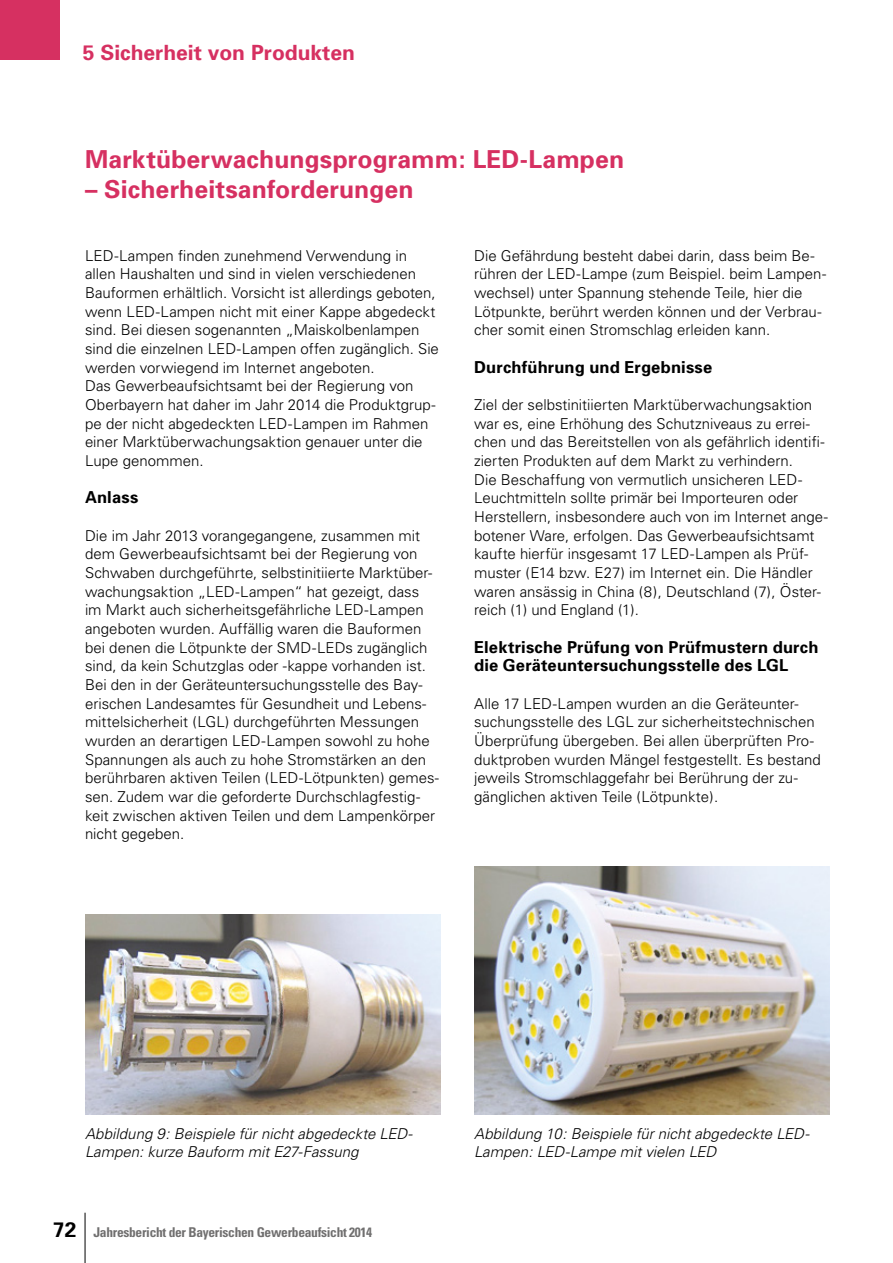
<style>
.page{position:relative;width:893px;height:1263px;background:#fff}
.page>*{position:absolute;margin:0;border:0;box-sizing:border-box;transform-origin:0 0}
._5_H2{font:700 24.75px "Univers";letter-spacing:.005em;color:#d63061}
.t1{font:700 21px "Univers";color:#d63061}
.t2{font:700 16.5px/18.6px "Univers";letter-spacing:.01em;color:#000}
.Fließtext{font:300 15px/18.6px "Univers";color:#000}
._5-Bildunterschrift{font:italic 300 15px/18px "Univers";color:#000}
.t3{font:700 condensed 13.5px "Univers";letter-spacing:-.025em;color:#706f6f}
.s1{font-stretch:normal;font-size:21px;color:#000}
</style>
<div class="page">
<div style="left:0;top:0;width:60px;height:60px;background:#d63061"></div>
<hr style="left:85px;top:1213px;width:1px;height:50px;background:#000">
<img style="left:85px;top:915px;width:355px;height:199px">
<img style="left:474px;top:867px;width:355px;height:247px">
<h2 class="t1" style="left:83px;top:39px;width:273px">5 Sicherheit von Produkten</h2>
<h2 class="_5_H2" style="left:85px;top:145px;width:541px">Marktüberwachungsprogramm: LED-Lampen</h2>
<h2 class="_5_H2" style="left:85px;top:174px;width:330px">– Sicherheitsanforderungen</h2>
<p class="Fließtext" style="left:85px;top:246px;width:355px">LED-Lampen finden zunehmend Verwendung in allen Haushalten und sind in vielen verschiedenen Bauformen erhältlich. Vorsicht ist allerdings geboten, wenn LED-Lampen nicht mit einer Kappe abgedeckt sind. Bei diesen sogenannten „Maiskolbenlampen sind die einzelnen LED-Lampen offen zugänglich. Sie werden vorwiegend im Internet angeboten.</p>
<p class="Fließtext" style="left:85px;top:377px;width:352px">Das Gewerbeaufsichtsamt bei der Regierung von Oberbayern hat daher im Jahr 2014 die Produktgrup&shy;pe der nicht abgedeckten LED-Lampen im Rahmen einer Marktüberwachungsaktion genauer unter die Lupe genommen.</p>
<h3 class="t2" style="left:85px;top:488px;width:55px">Anlass</h3>
<p class="Fließtext" style="left:85px;top:526px;width:356px">Die im Jahr 2013 vorangegangene, zusammen mit dem Gewerbeaufsichtsamt bei der Regierung von Schwaben durchgeführte, selbstinitiierte Marktüber&shy;wachungsaktion „LED-Lampen“ hat gezeigt, dass im Markt auch sicherheitsgefährliche LED-Lampen angeboten wurden. Auffällig waren die Bauformen bei denen die Lötpunkte der SMD-LEDs zugänglich sind, da kein Schutzglas oder -kappe vorhanden ist.<br>Bei den in der Geräteuntersuchungsstelle des Bay&shy;erischen Landesamtes für Gesundheit und Lebens&shy;mittelsicherheit (LGL) durchgeführten Messungen wurden an derartigen LED-Lampen sowohl zu hohe Spannungen als auch zu hohe Stromstärken an den berührbaren aktiven Teilen (LED-Lötpunkten) gemes&shy;sen. Zudem war die geforderte Durchschlagfestig&shy;keit zwischen aktiven Teilen und dem Lampenkörper nicht gegeben.</p>
<p class="Fließtext" style="left:474px;top:246px;width:354px">Die Gefährdung besteht dabei darin, dass beim Be&shy;rühren der LED-Lampe (zum Beispiel. beim Lampen&shy;wechsel) unter Spannung stehende Teile, hier die Lötpunkte, berührt werden können und der Verbrau&shy;cher somit einen Stromschlag erleiden kann.</p>
<h3 class="t2" style="left:474px;top:358px;width:240px">Durchführung und Ergebnisse</h3>
<p class="Fließtext" style="left:474px;top:395px;width:352px">Ziel der selbstinitiierten Marktüberwachungsaktion war es, eine Erhöhung des Schutzniveaus zu errei&shy;chen und das Bereitstellen von als gefährlich identifi&shy;zierten Produkten auf dem Markt zu verhindern.</p>
<p class="Fließtext" style="left:474px;top:470px;width:355px">Die Beschaffung von vermutlich unsicheren LED-Leuchtmitteln sollte primär bei Importeuren oder Herstellern, insbesondere auch von im Internet ange&shy;botener Ware, erfolgen. Das Gewerbeaufsichtsamt kaufte hierfür insgesamt 17 LED-Lampen als Prüf&shy;muster (E14 bzw. E27) im Internet ein. Die Händler waren ansässig in China (8), Deutschland (7), Öster&shy;reich (1) und England (1).</p>
<h3 class="t2" style="left:474px;top:637px;width:346px">Elektrische Prüfung von Prüfmustern durch die Geräteuntersuchungsstelle des LGL</h3>
<p class="Fließtext" style="left:474px;top:694px;width:348px">Alle 17 LED-Lampen wurden an die Geräteunter&shy;suchungsstelle des LGL zur sicherheitstechnischen Überprüfung übergeben. Bei allen überprüften Pro&shy;duktproben wurden Mängel festgestellt. Es bestand jeweils Stromschlaggefahr bei Berührung der zu&shy;gänglichen aktiven Teile (Lötpunkte).</p>
<p class="_5-Bildunterschrift" style="left:85px;top:1124px;width:329px">Abbildung 9: Beispiele für nicht abgedeckte LED-<br>Lampen: kurze Bauform mit E27-Fassung</p>
<p class="_5-Bildunterschrift" style="left:474px;top:1124px;width:337px">Abbildung 10: Beispiele für nicht abgedeckte LED-<br>Lampen: LED-Lampe mit vielen LED</p>
<p class="t3" style="left:53px;top:1224px;width:321px"><span class="s1">72</span> Jahresbericht der Bayerischen Gewerbeaufsicht 2014</p>
</div>
